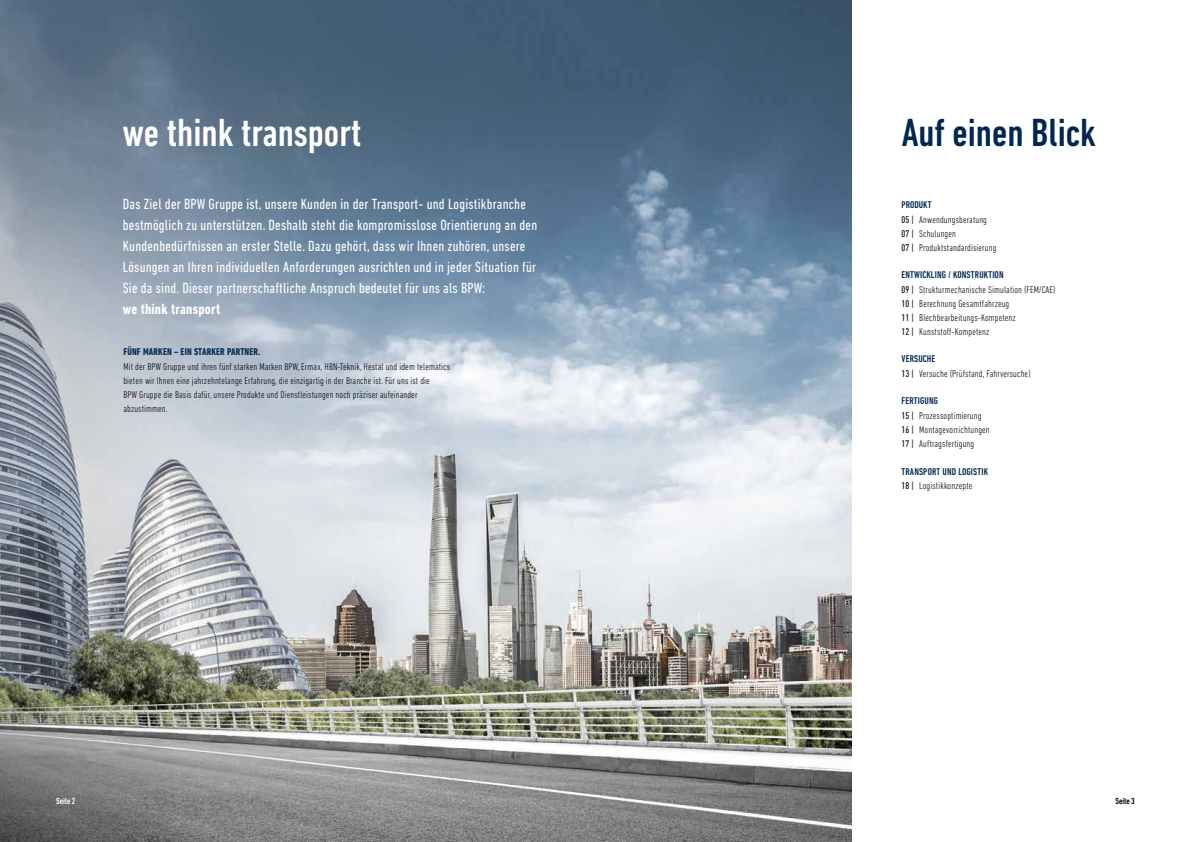
<style>
.page{position:relative;width:1191px;height:842px;background:#fff}
.page>*{position:absolute;margin:0;border:0;box-sizing:border-box;transform-origin:0 0}
.t1{font:500 condensed 40px "DIN Next LT Pro";color:#fff}
.t2{font:500 condensed 40px "DIN Next LT Pro";color:#002750}
.t3{font:condensed 15px/21px "DIN Next LT Pro";letter-spacing:.015em;color:#fff}
.t4{font:700 condensed 15px "DIN Next LT Pro";letter-spacing:.015em;color:#fff}
.t5{font:300 condensed 10px/14.1px "DIN Next LT Pro";letter-spacing:.015em;color:#000}
.t6{font:500 condensed 10px/13.3px "DIN Next LT Pro";letter-spacing:.015em;color:#002750}
.t7{font:700 condensed 10px "DIN Next LT Pro";letter-spacing:.015em;color:#002750}
.t8{font:500 condensed 9px "DIN Next LT Pro";letter-spacing:-.015em;color:#fff}
.t9{font:500 condensed 9px "DIN Next LT Pro";letter-spacing:-.015em;color:#000}
.s1{font-weight:500;color:#002750}
.s2{font-weight:400}
.s3{font-weight:400;color:#000}
.s4{font-weight:300;color:#000}
</style>
<div class="page">
<img style="left:0;top:0;width:851px;height:842px">
<h1 class="t1" style="left:123px;top:110px;width:240px">we think transport</h1>
<p class="t3" style="left:123px;top:193px;width:416px">Das Ziel der BPW Gruppe ist, unsere Kunden in der Transport- und Logistikbranche bestmöglich zu unterstützen. Deshalb steht die kompromisslose Orientierung an den Kundenbedürfnissen an erster Stelle. Dazu gehört, dass wir Ihnen zuhören, unsere Lösungen an Ihren individuellen Anforderungen ausrichten und in jeder Situation für Sie da sind. Dieser partnerschaftliche Anspruch bedeutet für uns als BPW:</p>
<h2 class="t4" style="left:123px;top:300px;width:99px">we think transport</h2>
<p class="t7" style="left:123px;top:346px;width:138px">FÜNF MARKEN – EIN STARKER PARTNER.</p>
<p class="t5" style="left:123px;top:360px;width:328px">Mit der BPW Gruppe und ihren fünf starken Marken BPW, Ermax, HBN-Teknik, Hestal und idem telematics bieten wir Ihnen eine jahrzehntelange Erfahrung, die einzigartig in der Branche ist. Für uns ist die<br>BPW Gruppe die Basis dafür, unsere Produkte und Dienstleistungen noch präziser aufeinander abzustimmen.</p>
<h1 class="t2" style="left:901px;top:110px;width:196px">Auf einen Blick</h1>
<p class="t5" style="left:901px;top:198px;width:96px"><span class="s1">PRODUKT<br></span><span class="s2">05 |</span> Anwendungsberatung<br><span class="s2">07 |</span> Schulungen<br><span class="s2">07 |</span> Produktstandardisierung</p>
<p class="t5" style="left:901px;top:268px;width:156px"><span class="s1">ENTWICKLING / KONSTRUKTION<br></span><span class="s2">09 |</span> Strukturmechanische Simulation (FEM/CAE)<br><span class="s2">10 |</span> Berechnung Gesamtfahrzeug<br><span class="s2">11 |</span> Blechbearbeitungs-Kompetenz<br><span class="s2">12 |</span> Kunststoff-Kompetenz</p>
<p class="t5" style="left:901px;top:352px;width:131px"><span class="s1">VERSUCHE<br></span><span class="s2">13 |</span> Versuche (Prüfstand, Fahrversuche)</p>
<p class="t5" style="left:901px;top:394px;width:90px"><span class="s1">FERTIGUNG<br></span><span class="s2">15 |</span> Prozessoptimierung<br><span class="s2">16 |</span> Montagevorrichtungen<br><span class="s2">17 |</span> Auftragsfertigung</p>
<p class="t6" style="left:901px;top:465px;width:88px">TRANSPORT UND LOGISTIK<br><span class="s3">18 |</span> <span class="s4">Logistikkonzepte</span></p>
<p class="t8" style="left:56px;top:796px;width:21px">Seite 2</p>
<p class="t9" style="left:1115px;top:796px;width:21px">Seite 3</p>
</div>
